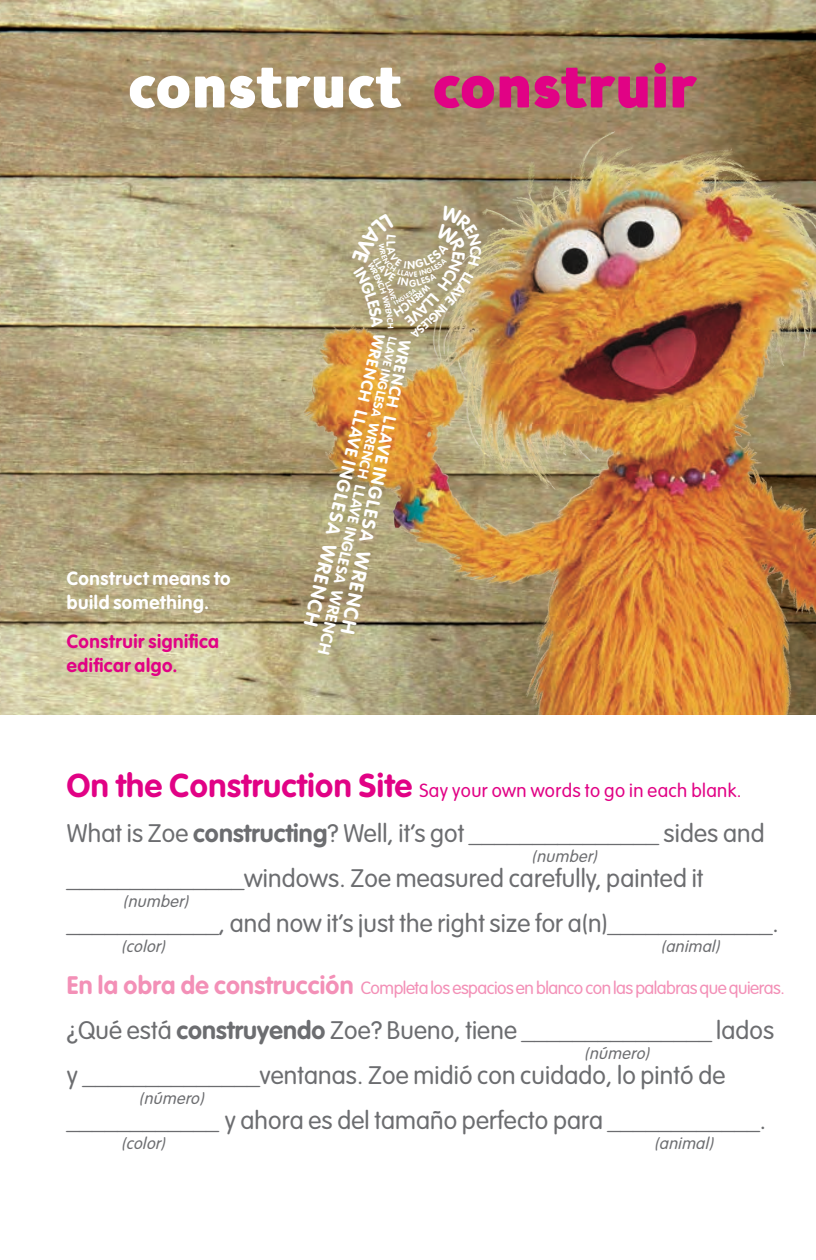
<style>
.page{position:relative;width:816px;height:1260px;background:#fff}
.page>*{position:absolute;margin:0;border:0;box-sizing:border-box;transform-origin:0 0}
.t1{font:900 62.5px "Brooklyn Samuels";letter-spacing:.02em;color:#fff}
.t2{font:300 25px/45px "VAG Rounded";letter-spacing:.005em;color:#6c6d70}
.t3{font:300 18.75px "VAG Rounded";letter-spacing:.02em;color:#e10285}
.t4{font:700 18.75px/23.8px "VAG Rounded";letter-spacing:.03em;color:#fff}
.t5{font:700 18.75px/23.8px "VAG Rounded";letter-spacing:.03em;color:#e10285}
.t6{font:700 18.5px "VAG Rounded Std";color:#fff}
.t7{font:300 17.5px "VAG Rounded";letter-spacing:-.03em;color:#f390b7}
.t8{font:italic 300 16.25px "VAG Rounded";color:#6c6d70}
.t9{font:700 15.25px "VAG Rounded Std";color:#fff}
.t10{font:700 15px "VAG Rounded Std";color:#fff}
.s1{color:#e10285}
.s2{font-size:16px}
.s3{font-size:17.25px}
.s4{font-size:19.5px}
.s5{font-size:11.5px}
.s6{font-size:12.75px}
.s7{font-size:13.75px}
.s8{font-weight:700;font-size:32.5px}
.s9{font-weight:700}
.s10{font-weight:700;font-size:25px}
</style>
<div class="page">
<img style="left:0;top:0;width:815px;height:715px">
<img style="left:289px;top:117px;width:526px;height:598px">
<svg style="left:351px;top:206px;width:130px;height:133px;background:#afa179"></svg>
<h1 class="t1" style="left:128px;top:49px;width:569px">construct <span class="s1">construir</span></h1>
<p class="t4" style="left:67px;top:567px;width:165px">Construct means to build something.</p>
<p class="t5" style="left:67px;top:630px;width:154px">Construir significa edificar algo.</p>
<p class="t6" style="left:392px;top:337px;width:301px;rotate:104deg"><span class="s2">WRENCH</span> <span class="s3">LLAVE</span> INGLESA <span class="s4">WRENCH</span></p>
<p class="t10" style="left:403px;top:339px;width:327px;rotate:103deg"><span class="s5">LLAVE</span> <span class="s6">INGLESA</span> <span class="s7">WRENCH</span> LLAVE INGLESA <span class="s2">WRENCH</span></p>
<p class="t6" style="left:415px;top:342px;width:301px;rotate:101deg"><span class="s2">WRENCH</span> <span class="s3">LLAVE</span> INGLESA <span class="s4">WRENCH</span></p>
<p class="t9" style="left:484px;top:246px;width:11px;rotate:90deg">C</p>
<p class="t3" style="left:67px;top:780px;width:675px"><span class="s8">On the Construction Site</span> Say your own words to go in each blank.</p>
<p class="t2" style="left:67px;top:812px;width:713px">What is Zoe <span class="s9">constructing</span>? Well, it’s got _______________ sides and ______________windows. Zoe measured carefully, painted it ____________, and now it’s just the right size for a(n)_____________.</p>
<p class="t7" style="left:67px;top:978px;width:719px"><span class="s10">En la obra de construcción</span> Completa los espacios en blanco con las palabras que quieras.</p>
<p class="t2" style="left:67px;top:1009px;width:708px">¿Qué está <span class="s9">construyendo</span> Zoe? Bueno, tiene _______________ lados y ______________ventanas. Zoe midió con cuidado, lo pintó de ____________ y ahora es del tamaño perfecto para ____________.</p>
<p class="t8" style="left:531px;top:847px;width:71px">(number)</p>
<p class="t8" style="left:123px;top:892px;width:71px">(number)</p>
<p class="t8" style="left:121px;top:937px;width:50px">(color)</p>
<p class="t8" style="left:660px;top:937px;width:65px">(animal)</p>
<p class="t8" style="left:584px;top:1044px;width:71px">(número)</p>
<p class="t8" style="left:139px;top:1089px;width:71px">(número)</p>
<p class="t8" style="left:653px;top:1134px;width:65px">(animal)</p>
<p class="t8" style="left:121px;top:1134px;width:50px">(color)</p>
</div>
